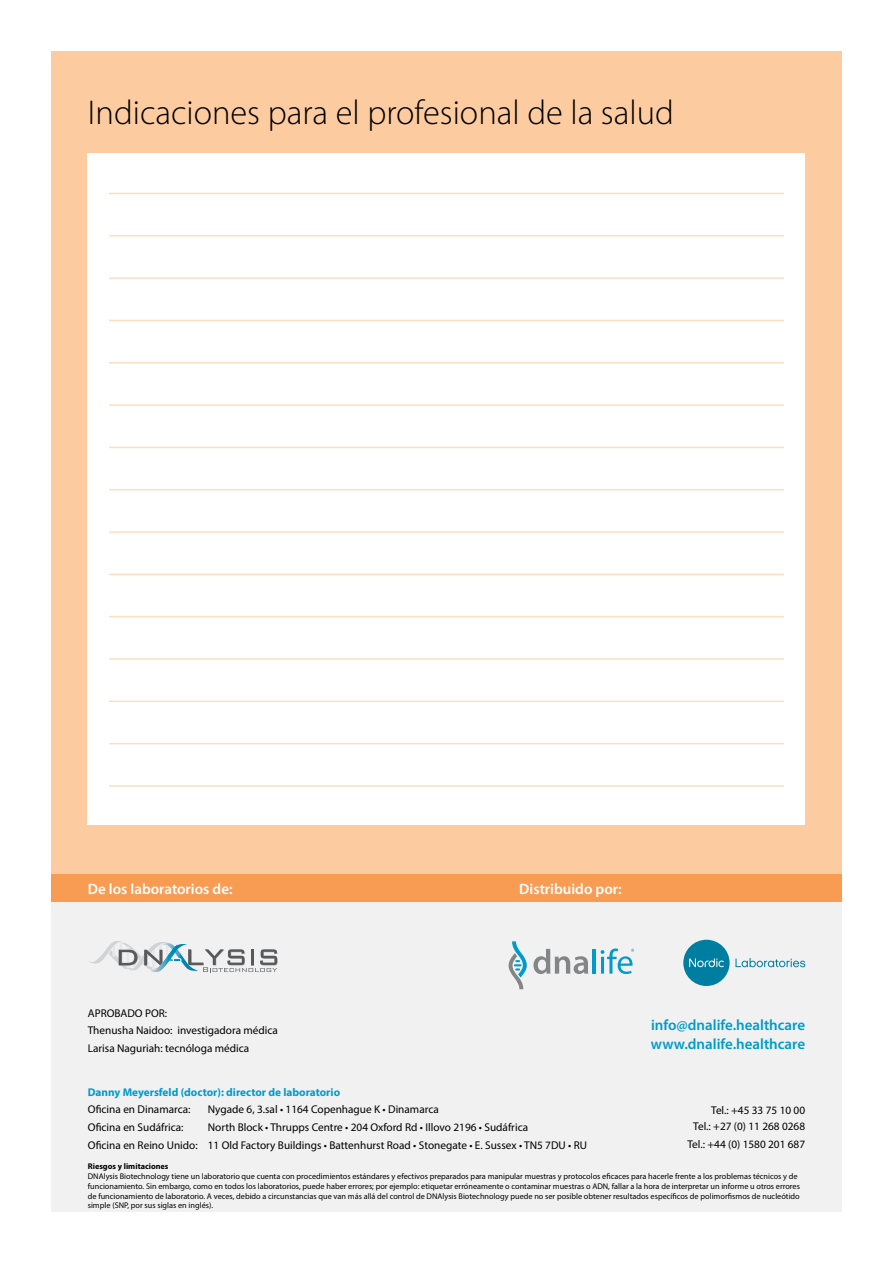
<style>
.page{position:relative;width:893px;height:1263px;background:#fff}
.page>*{position:absolute;margin:0;border:0;box-sizing:border-box;transform-origin:0 0}
.t1{font:300 34.5px "Myriad Pro";color:#000}
.t2{font:600 15px/19.5px "Myriad Pro";color:#009bca}
.t3{font:600 15px "Myriad Pro";color:#fff}
.t4{font:11.25px/17.7px "Myriad Pro";color:#000}
.t5{font:700 11.25px "Myriad Pro";color:#009bca}
.t6{font:8.25px/9.9px "Myriad Pro";color:#000}
.t7{font:700 8.25px "Myriad Pro";color:#000}
</style>
<div class="page">
<div style="left:51px;top:591px;width:791px;height:621px;background:#f1f1f2"></div>
<div style="left:51px;top:51px;width:791px;height:825px;background:#fdcba0"></div>
<div style="left:51px;top:874px;width:791px;height:27px;background:#f89c53"></div>
<div style="left:88px;top:153px;width:717px;height:672px;background:#fff"></div>
<svg style="left:89px;top:941px;width:189px;height:31px"></svg>
<svg style="left:533px;top:949px;width:55px;height:25px"></svg>
<hr style="left:593px;top:949px;width:3px;height:25px;background:#009bca">
<svg style="left:509px;top:941px;width:18px;height:48px"></svg>
<svg style="left:601px;top:948px;width:33px;height:26px"></svg>
<svg style="left:735px;top:958px;width:70px;height:9px"></svg>
<div style="left:683px;top:940px;width:47px;height:46px;background:#007ea2;border-radius:50%"></div>
<svg style="left:689px;top:958px;width:35px;height:9px"></svg>
<hr style="left:109px;top:193px;width:675px;height:1px;background:#fedec3">
<hr style="left:109px;top:235px;width:675px;height:2px;background:#fedec3">
<hr style="left:109px;top:277px;width:675px;height:2px;background:#fedec3">
<hr style="left:109px;top:320px;width:675px;height:1px;background:#fedec3">
<hr style="left:109px;top:362px;width:675px;height:1px;background:#fedec3">
<hr style="left:109px;top:404px;width:675px;height:2px;background:#fedec3">
<hr style="left:109px;top:447px;width:675px;height:1px;background:#fedec3">
<hr style="left:109px;top:489px;width:675px;height:1px;background:#fedec3">
<hr style="left:109px;top:531px;width:675px;height:2px;background:#fedec3">
<hr style="left:109px;top:574px;width:675px;height:1px;background:#fedec3">
<hr style="left:109px;top:616px;width:675px;height:1px;background:#fedec3">
<hr style="left:109px;top:658px;width:675px;height:2px;background:#fedec3">
<hr style="left:109px;top:700px;width:675px;height:2px;background:#fedec3">
<hr style="left:109px;top:743px;width:675px;height:1px;background:#fedec3">
<hr style="left:109px;top:785px;width:675px;height:2px;background:#fedec3">
<h1 class="t1" style="left:88px;top:91px;width:588px">Indicaciones para el profesional de la salud</h1>
<h2 class="t3" style="left:88px;top:880px;width:146px">De los laboratorios de:</h2>
<h2 class="t3" style="left:519px;top:880px;width:104px">Distribuido por:</h2>
<h3 class="t4" style="left:88px;top:1004px;width:192px">APROBADO POR:<br>Thenusha Naidoo: investigadora médica<br>Larisa Naguriah: tecnóloga médica</h3>
<h3 class="t5" style="left:88px;top:1084px;width:254px">Danny Meyersfeld (doctor): director de laboratorio</h3>
<h3 class="t4" style="left:88px;top:1100px;width:104px">Oficina en Dinamarca:</h3>
<h3 class="t4" style="left:208px;top:1100px;width:232px">Nygade 6, 3.sal • 1164 Copenhague K • Dinamarca</h3>
<h3 class="t4" style="left:88px;top:1118px;width:97px">Oficina en Sudáfrica:</h3>
<h3 class="t4" style="left:88px;top:1118px;width:501px;text-indent:120px">North Block • Thrupps Centre • 204 Oxford Rd • Illovo 2196 • Sudáfrica<br>Oficina en Reino Unido: 11 Old Factory Buildings • Battenhurst Road • Stonegate • E. Sussex • TN5 7DU • RU</h3>
<h2 class="t2" style="left:651px;top:1014px;width:156px">info@dnalife.healthcare www.dnalife.healthcare</h2>
<h3 class="t4" style="left:693px;top:1102px;width:113px;line-height:16px;text-align:right">Tel.: +45 33 75 10 00<br>Tel.: +27 (0) 11 268 0268</h3>
<h3 class="t4" style="left:687px;top:1135px;width:119px">Tel.: +44 (0) 1580 201 687</h3>
<p class="t7" style="left:88px;top:1161px;width:82px">Riesgos y limitaciones</p>
<p class="t6" style="left:88px;top:1171px;width:714px">DNAlysis Biotechnology tiene un laboratorio que cuenta con procedimientos estándares y efectivos preparados para manipular muestras y protocolos eficaces para hacerle frente a los problemas técnicos y de funcionamiento. Sin embargo, como en todos los laboratorios, puede haber errores; por ejemplo: etiquetar erróneamente o contaminar muestras o ADN, fallar a la hora de interpretar un informe u otros errores de funcionamiento de laboratorio. A veces, debido a circunstancias que van más allá del control de DNAlysis Biotechnology puede no ser posible obtener resultados específicos de polimorfismos de nucleótido simple (SNP, por sus siglas en inglés).</p>
</div>
